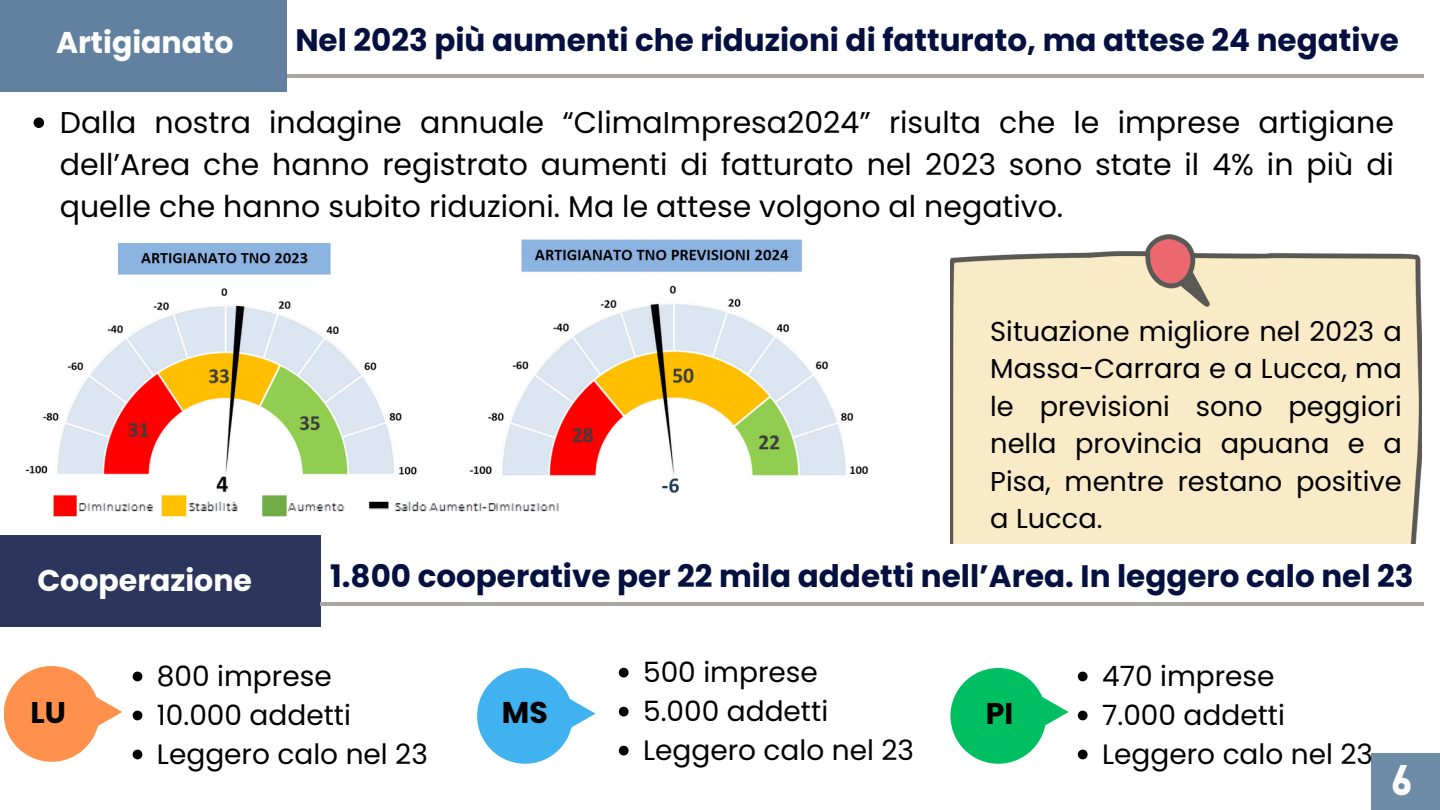
<style>
.page{position:relative;width:1440px;height:810px;background:#fff}
.page>*{position:absolute;margin:0;border:0;box-sizing:border-box;transform-origin:0 0}
.t1{font:900 42px "Lovelo";color:#fff}
.t2{font:700 40px "Poppins";color:#fff}
.t3{font:700 31px "Poppins";color:#04103f}
.t4{font:30px/42px "Poppins";color:#000;text-align:justify}
.t5{font:700 30px "Poppins";color:#fff}
.t6{font:700 30px "Poppins";color:#000}
.t7{font:28px "Poppins";color:#000}
.t8{font:27.3px/37.5px "Poppins";color:#000;text-align:justify}
</style>
<div class="page">
<div style="left:1371px;top:753px;width:69px;height:57px;background:#6e8ba8"></div>
<hr style="left:286px;top:74px;width:1138px;height:4px;background:#aaa7a0">
<div style="left:0;top:0;width:286px;height:91px;background:#6281a1"></div>
<svg style="left:34px;top:117px;width:10px;height:11px"></svg>
<img style="left:25px;top:243px;width:392px;height:250px">
<img style="left:469px;top:240px;width:400px;height:253px">
<div style="left:0;top:535px;width:320px;height:91px;background:#2c365d"></div>
<hr style="left:320px;top:602px;width:1104px;height:4px;background:#aaa7a0">
<img style="left:950px;top:235px;width:471px;height:308px">
<div style="left:4px;top:666px;width:95px;height:96px;background:#ff914d;border-radius:50%"></div>
<svg style="left:90px;top:686px;width:32px;height:52px"></svg>
<div style="left:477px;top:668px;width:96px;height:96px;background:#40b2f0;border-radius:50%"></div>
<svg style="left:619px;top:668px;width:10px;height:10px"></svg>
<svg style="left:619px;top:707px;width:10px;height:10px"></svg>
<svg style="left:619px;top:746px;width:10px;height:10px"></svg>
<svg style="left:1078px;top:672px;width:10px;height:9px"></svg>
<svg style="left:1078px;top:711px;width:10px;height:9px"></svg>
<svg style="left:1078px;top:750px;width:10px;height:9px"></svg>
<svg style="left:564px;top:688px;width:32px;height:51px"></svg>
<div style="left:950px;top:668px;width:96px;height:96px;background:#00bf63;border-radius:50%"></div>
<svg style="left:1035px;top:686px;width:34px;height:52px"></svg>
<img style="left:53px;top:495px;width:506px;height:22px">
<svg style="left:133px;top:672px;width:9px;height:9px"></svg>
<svg style="left:133px;top:711px;width:9px;height:9px"></svg>
<svg style="left:133px;top:750px;width:9px;height:9px"></svg>
<h2 class="t5" style="left:56px;top:22px;width:179px">Artigianato</h2>
<h2 class="t3" style="left:295px;top:18px;width:1105px">Nel 2023 più aumenti che riduzioni di fatturato, ma attese 24 negative</h2>
<h3 class="t2" style="left:17px;top:28px;width:177px">Capitolo</h3>
<p class="t4" style="left:60px;top:102px;width:1336px">Dalla nostra indagine annuale “ClimaImpresa2024” risulta che le imprese artigiane dell’Area che hanno registrato aumenti di fatturato nel 2023 sono state il 4% in più di quelle che hanno subito riduzioni. Ma le attese volgono al negativo.</p>
<p class="t8" style="left:990px;top:312px;width:413px">Situazione migliore nel 2023 a Massa-Carrara e a Lucca, ma le previsioni sono peggiori nella provincia apuana e a Pisa, mentre restano positive a Lucca.</p>
<p class="t5" style="left:37px;top:560px;width:216px">Cooperazione</p>
<p class="t3" style="left:330px;top:554px;width:1085px">1.800 cooperative per 22 mila addetti nell’Area. In leggero calo nel 23</p>
<p class="t6" style="left:30px;top:692px;width:37px">LU</p>
<p class="t7" style="left:157px;top:656px;width:176px">800 imprese</p>
<p class="t7" style="left:157px;top:695px;width:196px">10.000 addetti</p>
<p class="t7" style="left:157px;top:734px;width:272px">Leggero calo nel 23</p>
<h3 class="t7" style="left:643px;top:653px;width:176px">500 imprese</h3>
<p class="t7" style="left:643px;top:692px;width:187px">5.000 addetti</p>
<h3 class="t7" style="left:643px;top:731px;width:272px">Leggero calo nel 23</h3>
<h2 class="t6" style="left:502px;top:692px;width:47px">MS</h2>
<p class="t6" style="left:986px;top:693px;width:29px">PI</p>
<h3 class="t7" style="left:1102px;top:656px;width:174px">470 imprese</h3>
<p class="t7" style="left:1102px;top:695px;width:184px">7.000 addetti</p>
<p class="t7" style="left:1102px;top:734px;width:272px">Leggero calo nel 23</p>
<h1 class="t1" style="left:1391px;top:764px;width:23px">6</h1>
</div>
